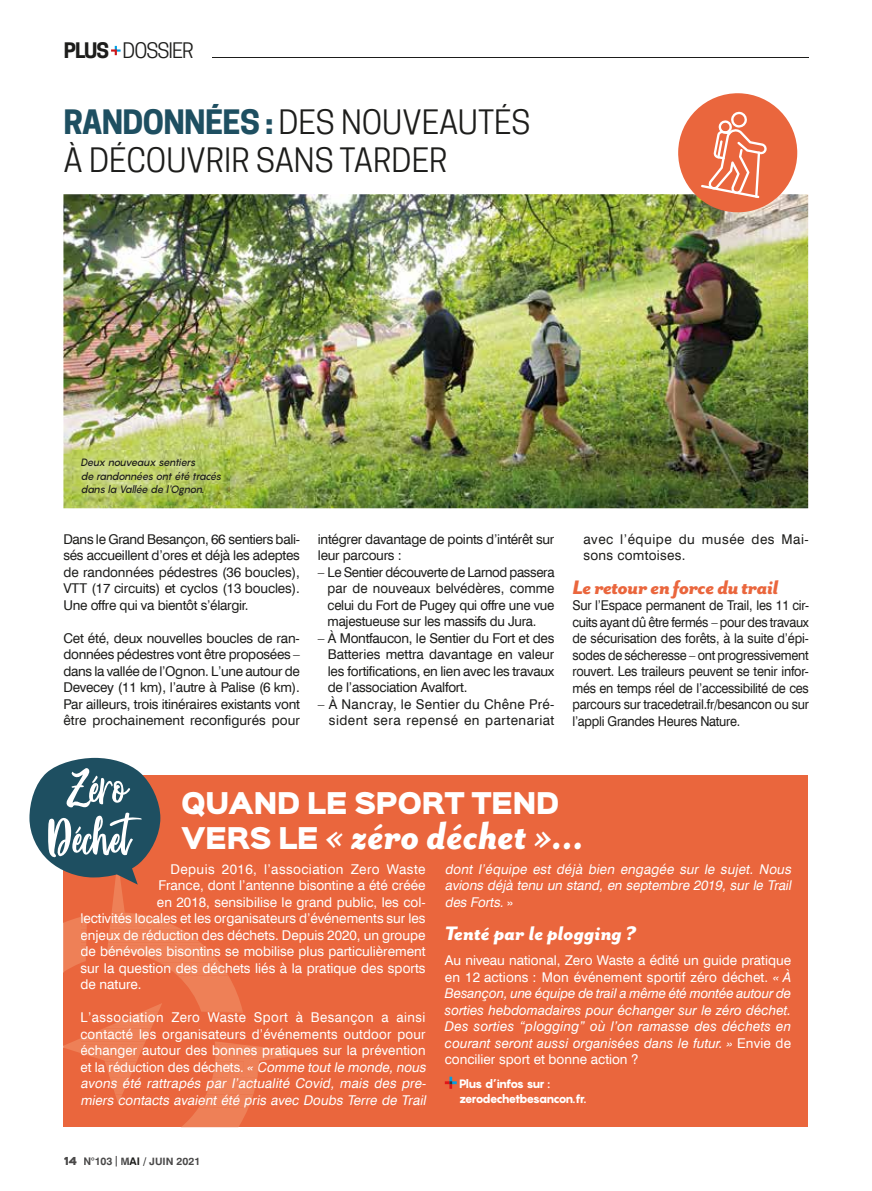
<style>
.page{position:relative;width:872px;height:1191px;background:#fff}
.page>*{position:absolute;margin:0;border:0;box-sizing:border-box;transform-origin:0 0}
.t1{font:italic 800 45px "Mr Eaves San OT";color:#fff;scale:.92 1}
.t2{font:31.5px/37.8px "Cooper Hewitt";color:#1d1d1b}
.t3{font:27px "Sinkin Sans 900 X Black";letter-spacing:-.025em;color:#fff;scale:.92 1}
.t4{font:italic 800 22.5px "Mr Eaves San OT";letter-spacing:-.02em;color:#ea663d}
.t5{font:italic 800 22.5px "Mr Eaves San OT";color:#fff}
.t6{font:20.1px "Cooper Hewitt";letter-spacing:-.05em;color:#1d1d1b}
.t7{font:13.5px/16.5px "Swiss 721 BT";letter-spacing:-.02em;color:#1d1d1b;text-align:justify}
.t8{font:13.5px/16.5px "Swiss 721 BT";color:#fff;text-align:justify}
.t9{font:italic 13.5px/16.5px "Swiss 721 BT";letter-spacing:.01em;color:#fff;text-align:justify}
.t10{font:13.5px/16.5px "Swiss 721 BT";letter-spacing:-.02em;color:#1d1d1b;text-align:justify;scale:.94 1}
.t11{font:italic 13.5px/16.5px "Swiss 721 BT";color:#fff;text-align:justify}
.t12{font:13.5px/16.5px "Swiss 721 BT";letter-spacing:.035em;color:#1d1d1b;text-align:right}
.t13{font:13.5px/16.5px "Swiss 721 BT";letter-spacing:.04em;color:#1d1d1b}
.t14{font:800 12px/15px "Pangram";letter-spacing:-.105em;color:#fff}
.t15{font:italic 500 10.5px/13.5px "Pangram";color:#1d1d1b;scale:.95 1}
.t16{font:700 10.5px "Swiss 721 BT";color:#4a4949}
.s1{font-weight:700}
.s2{font-weight:700;color:#1e4f61}
.s3{font-family:"Sinkin Sans 900 X Black";font-weight:400;font-style:normal;font-size:27px}
.s4{font-style:normal}
.s5{font-style:italic}
.s6{font-family:"Sinkin Sans 800";font-weight:900}
</style>
<div class="page">
<hr style="left:212px;top:57px;width:597px;height:1px;background:#1d1d1b">
<svg style="left:111px;top:46px;width:10px;height:9px"></svg>
<img style="left:63px;top:194px;width:745px;height:314px">
<div style="left:63px;top:775px;width:745px;height:352px;background:#ea663d"></div>
<svg style="left:445px;top:1076px;width:12px;height:12px"></svg>
<svg style="left:677px;top:93px;width:121px;height:120px"></svg>
<svg style="left:29px;top:758px;width:284px;height:370px"></svg>
<img style="left:72px;top:450px;width:157px;height:55px">
<h3 class="t6" style="left:64px;top:39px;width:131px"><span class="s1">PLUS</span> DOSSIER</h3>
<h2 class="t2" style="left:63px;top:103px;width:468px"><span class="s2">RANDONNÉES :</span> DES NOUVEAUTÉS<br>À DÉCOUVRIR SANS TARDER</h2>
<p class="t15" style="left:80px;top:456px;width:152px">Deux nouveaux sentiers<br>de randonnées ontété tracés dans la Vallée de l'Ognon.</p>
<p class="t7" style="left:63px;top:530px;width:238px">Dans le Grand Besançon, 66 sentiers bali&shy;sés accueillent d’ores et déjà les adeptes de randonnées pédestres (36 boucles), VTT (17 circuits) et cyclos (13 boucles).<br>Une offre qui va bientôt s’élargir.</p>
<p class="t7" style="left:63px;top:629px;width:238px">Cet été, deux nouvelles boucles de ran&shy;données pédestres vont être proposées – dans la vallée de l’Ognon. L’une autour de Devecey (11 km), l’autre à Palise (6 km).<br>Par ailleurs, trois itinéraires existants vont être prochainement reconfigurés pour</p>
<p class="t7" style="left:318px;top:530px;width:238px">intégrer davantage de points d’intérêt sur leur parcours :</p>
<p class="t7" style="left:328px;top:563px;width:228px;text-indent:-10px">– Le Sentier découverte de Larnod passera par de nouveaux belvédères, comme celui du Fort de Pugey qui offre une vue majestueuse sur les massifs du Jura.</p>
<p class="t7" style="left:328px;top:629px;width:228px;text-indent:-10px">– À Montfaucon, le Sentier du Fort et des Batteries mettra davantage en valeur les fortifications, en lien avec les travaux de l’association Avalfort.</p>
<p class="t12" style="left:318px;top:695px;width:238px">– À Nancray, le Sentier du Chêne Pré&shy;sident sera repensé en partenariat</p>
<p class="t13" style="left:583px;top:530px;width:227px">avec l’équipe du musée des Mai&shy;sons comtoises.</p>
<h3 class="t4" style="left:572px;top:574px;width:207px">Le retour en force du trail</h3>
<p class="t10" style="left:572px;top:597px;width:253px">Sur l’Espace permanent de Trail, les 11 cir&shy;cuits ayant dû être fermés – pour des travaux de sécurisation des forêts, à la suite d’épi&shy;sodes de sécheresse – ont progressivement rouvert. Les traileurs peuvent se tenir infor&shy;més en temps réel de l’accessibilité de ces parcours sur tracedetrail.fr/besancon ou sur l’appli Grandes Heures Nature.</p>
<h3 class="t3" style="left:181px;top:789px;width:413px">QUAND LE SPORT TEND</h3>
<h1 class="t1" style="left:181px;top:809px;width:440px"><span class="s3">VERS LE</span> « zéro déchet »…</h1>
<p class="t8" style="left:157px;top:860px;width:270px;text-indent:14px">Depuis 2016, l’association Zero Waste France, dont l’antenne bisontine a été créée en 2018, sensibilise le grand public, les col-</p>
<p class="t11" style="left:445px;top:860px;width:351px">dont l’équipe est déjà bien engagée sur le sujet. Nous avions déjà tenu un stand, en septembre 2019, sur le Trail des Forts.<span class="s4">»</span></p>
<h3 class="t5" style="left:445px;top:920px;width:193px">Tenté par le plogging ?</h3>
<p class="t9" style="left:445px;top:952px;width:348px"><span class="s4">Au niveau national, Zero Waste a édité un guide pratique en 12 actions : Mon événement sportif zéro déchet.</span> « À Besançon, une équipe de trail a même été montée autour de sorties hebdomadaires pour échanger sur le zéro déchet.<br>Des sorties “plogging” où l’on ramasse des déchets en courant seront aussi organisées dans le futur. » <span class="s4">Envie de concilier sport et bonne action ?</span></p>
<p class="t14" style="left:459px;top:1075px;width:129px">Plus d’infos sur : zerodechetbesancon.fr.</p>
<p class="t8" style="left:80px;top:910px;width:347px">lectivités locales et les organisateurs d’événements sur les enjeux de réduction des déchets. Depuis 2020, un groupe de bénévoles bisontins se mobilise plus particulièrement sur la question des déchets liés à la pratique des sports</p>
<p class="t8" style="left:80px;top:976px;width:63px">de nature.</p>
<p class="t8" style="left:80px;top:1009px;width:347px">L’association Zero Waste Sport à Besançon a ainsi contacté les organisateurs d’événements outdoor pour échanger autour des bonnes pratiques sur la prévention</p>
<p class="t11" style="left:80px;top:1075px;width:349px">avons été rattrapés par l’actualité Covid, mais des pre&shy;miers contacts avaient été pris avec Doubs Terre de Trail</p>
<p class="t8" style="left:80px;top:1058px;width:349px">et la réduction des déchets. <span class="s5">«</span> <span class="s5">Comme toutle monde,nous</span></p>
<p class="t16" style="left:64px;top:1155px;width:138px"><span class="s6">14</span> N°103 |MAI / JUIN 2021</p>
</div>
